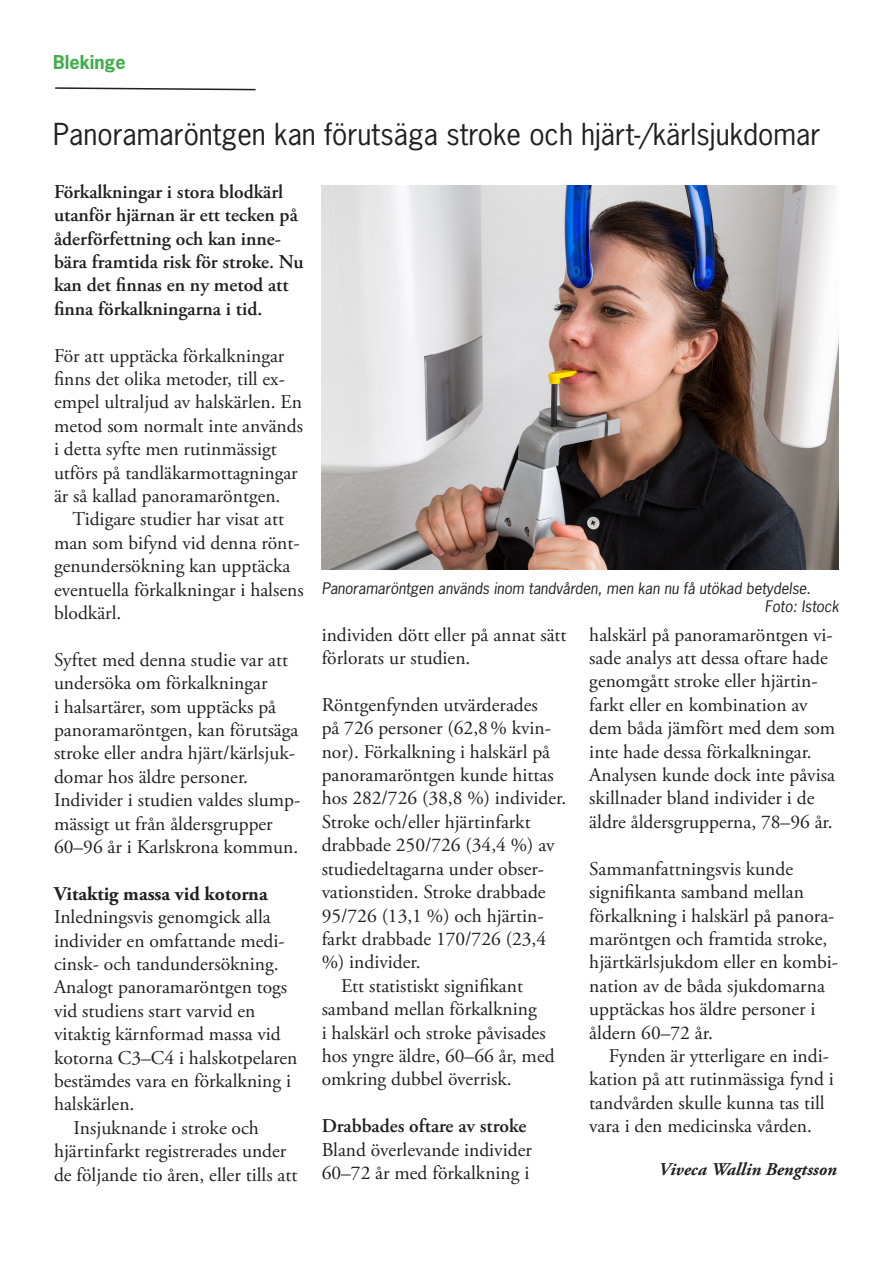
<style>
.page{position:relative;width:893px;height:1263px;background:#fff}
.page>*{position:absolute;margin:0;border:0;box-sizing:border-box;transform-origin:0 0}
.t1{font:28.5px "News Gothic LT";color:#231f20}
.t2{font:19.5px/23.4px "Adobe Garamond Pro";color:#231f20}
.t3{font:600 19.5px/23.4px "Adobe Garamond Pro";color:#231f20}
.t4{font:700 19.5px "Adobe Garamond Pro";color:#231f20}
.t5{font:italic 700 18px "Adobe Garamond Pro";color:#231f20}
.t6{font:700 18px "News Gothic LT";color:#40ae49}
.t7{font:italic 15px "News Gothic LT";color:#231f20}
</style>
<div class="page">
<svg style="left:55px;top:87px;width:201px;height:4px"></svg>
<img style="left:322px;top:186px;width:517px;height:384px">
<p class="t6" style="left:53px;top:50px;width:74px">Blekinge</p>
<p class="t1" style="left:53px;top:116px;width:769px">Panoramaröntgen kan förutsäga stroke och hjärt-/kärlsjukdomar</p>
<p class="t3" style="left:54px;top:180px;width:251px">Förkalkningar i stora blodkärl utanför hjärnan är ett tecken på åderförfettning och kan inne&shy;bära framtida risk för stroke. Nu kan det finnas en ny metod att finna förkalkningarna i tid.</p>
<p class="t2" style="left:54px;top:344px;width:232px">För att upptäcka förkalkningar</p>
<p class="t2" style="left:54px;top:368px;width:232px">finns det olika metoder, till ex-</p>
<p class="t2" style="left:54px;top:391px;width:250px">empel ultraljud av halskärlen. En</p>
<p class="t2" style="left:54px;top:415px;width:251px">metod som normalt inte används</p>
<p class="t2" style="left:54px;top:438px;width:224px">i detta syfte men rutinmässigt</p>
<p class="t2" style="left:54px;top:461px;width:245px">utförs på tandläkarmottagningar</p>
<p class="t2" style="left:54px;top:485px;width:228px">är så kallad panoramaröntgen.</p>
<p class="t2" style="left:73px;top:508px;width:213px">Tidigare studier har visat att</p>
<p class="t2" style="left:54px;top:532px;width:247px">man som bifynd vid denna rönt-</p>
<p class="t2" style="left:54px;top:555px;width:238px">genundersökning kan upptäcka</p>
<p class="t2" style="left:54px;top:578px;width:251px">eventuella förkalkningar i halsens</p>
<p class="t2" style="left:54px;top:602px;width:69px">blodkärl.</p>
<p class="t2" style="left:54px;top:649px;width:246px">Syftet med denna studie var att undersöka om förkalkningar<br>i halsartärer, som upptäcks på panoramaröntgen, kan förutsäga stroke eller andra hjärt/kärlsjuk&shy;domar hos äldre personer.</p>
<p class="t2" style="left:54px;top:789px;width:248px">Individer i studien valdes slump&shy;mässigt ut från åldersgrupper<br>60–96 år i Karlskrona kommun.</p>
<p class="t4" style="left:54px;top:882px;width:215px">Vitaktig massa vid kotorna</p>
<p class="t2" style="left:54px;top:906px;width:245px">Inledningsvis genomgick alla individer en omfattande medi&shy;cinsk- och tandundersökning.<br>Analogt panoramaröntgen togs vid studiens start varvid en vitaktig kärnformad massa vid kotorna C3–C4 i halskotpelaren bestämdes vara en förkalkning i halskärlen.</p>
<p class="t2" style="left:54px;top:1117px;width:245px;text-indent:20px">Insjuknande i stroke och hjärtinfarkt registrerades under de följande tio åren, eller tills att</p>
<p class="t7" style="left:322px;top:579px;width:491px">Panoramaröntgen används inom tandvården, men kan nu få utökad betydelse.</p>
<p class="t7" style="left:765px;top:597px;width:76px">Foto: Istock</p>
<p class="t2" style="left:322px;top:623px;width:246px">individen dött eller på annat sätt förlorats ur studien.</p>
<p class="t2" style="left:322px;top:694px;width:218px">Röntgenfynden utvärderades</p>
<p class="t2" style="left:322px;top:717px;width:231px">på 726 personer (62,8% kvin-</p>
<p class="t2" style="left:322px;top:740px;width:230px">nor). Förkalkning i halskärl på</p>
<p class="t2" style="left:322px;top:764px;width:233px">panoramaröntgen kunde hittas</p>
<p class="t2" style="left:322px;top:787px;width:246px">hos 282/726 (38,8 %) individer.</p>
<p class="t2" style="left:322px;top:811px;width:211px">Stroke och/eller hjärtinfarkt</p>
<p class="t2" style="left:322px;top:834px;width:235px">drabbade 250/726 (34,4 %) av</p>
<p class="t2" style="left:322px;top:857px;width:224px">studiedeltagarna under obser-</p>
<p class="t2" style="left:322px;top:881px;width:226px">vationstiden. Stroke drabbade</p>
<p class="t2" style="left:322px;top:904px;width:223px">95/726 (13,1 %) och hjärtin-</p>
<p class="t2" style="left:322px;top:928px;width:226px">farkt drabbade 170/726 (23,4</p>
<p class="t2" style="left:322px;top:951px;width:101px">%) individer.</p>
<p class="t2" style="left:341px;top:974px;width:183px">Ett statistiskt signifikant</p>
<p class="t2" style="left:322px;top:998px;width:217px">samband mellan förkalkning</p>
<p class="t2" style="left:322px;top:1021px;width:225px">i halskärl och stroke påvisades</p>
<p class="t2" style="left:322px;top:1045px;width:234px">hos yngre äldre, 60–66 år, med</p>
<p class="t2" style="left:322px;top:1068px;width:192px">omkring dubbel överrisk.</p>
<p class="t3" style="left:322px;top:1114px;width:206px">Drabbades oftare av stroke</p>
<p class="t2" style="left:322px;top:1138px;width:212px">Bland överlevande individer<br>60–72 år med förkalkning i</p>
<p class="t2" style="left:589px;top:623px;width:247px">halskärl på panoramaröntgen vi&shy;sade analys att dessa oftare hade genomgått stroke eller hjärtin&shy;farkt eller en kombination av dem båda jämfört med dem som inte hade dessa förkalkningar.<br>Analysen kunde dock inte påvisa skillnader bland individer i de äldre åldersgrupperna, 78–96 år.</p>
<p class="t2" style="left:589px;top:857px;width:205px">Sammanfattningsvis kunde</p>
<p class="t2" style="left:589px;top:881px;width:216px">signifikanta samband mellan</p>
<p class="t2" style="left:589px;top:904px;width:247px">förkalkning i halskärl på panora-</p>
<p class="t2" style="left:589px;top:928px;width:240px">maröntgen och framtida stroke,</p>
<p class="t2" style="left:589px;top:951px;width:250px">hjärtkärlsjukdom eller en kombi-</p>
<p class="t2" style="left:589px;top:974px;width:237px">nation av de båda sjukdomarna</p>
<p class="t2" style="left:589px;top:998px;width:228px">upptäckas hos äldre personer i</p>
<p class="t2" style="left:589px;top:1021px;width:125px">åldern 60–72 år.</p>
<p class="t2" style="left:609px;top:1045px;width:222px">Fynden är ytterligare en indi-</p>
<p class="t2" style="left:589px;top:1068px;width:246px">kation på att rutinmässiga fynd i</p>
<p class="t2" style="left:589px;top:1091px;width:237px">tandvården skulle kunna tas till</p>
<p class="t2" style="left:589px;top:1115px;width:224px">vara i den medicinska vården.</p>
<p class="t5" style="left:658px;top:1159px;width:180px">Viveca Wallin Bengtsson</p>
</div>
